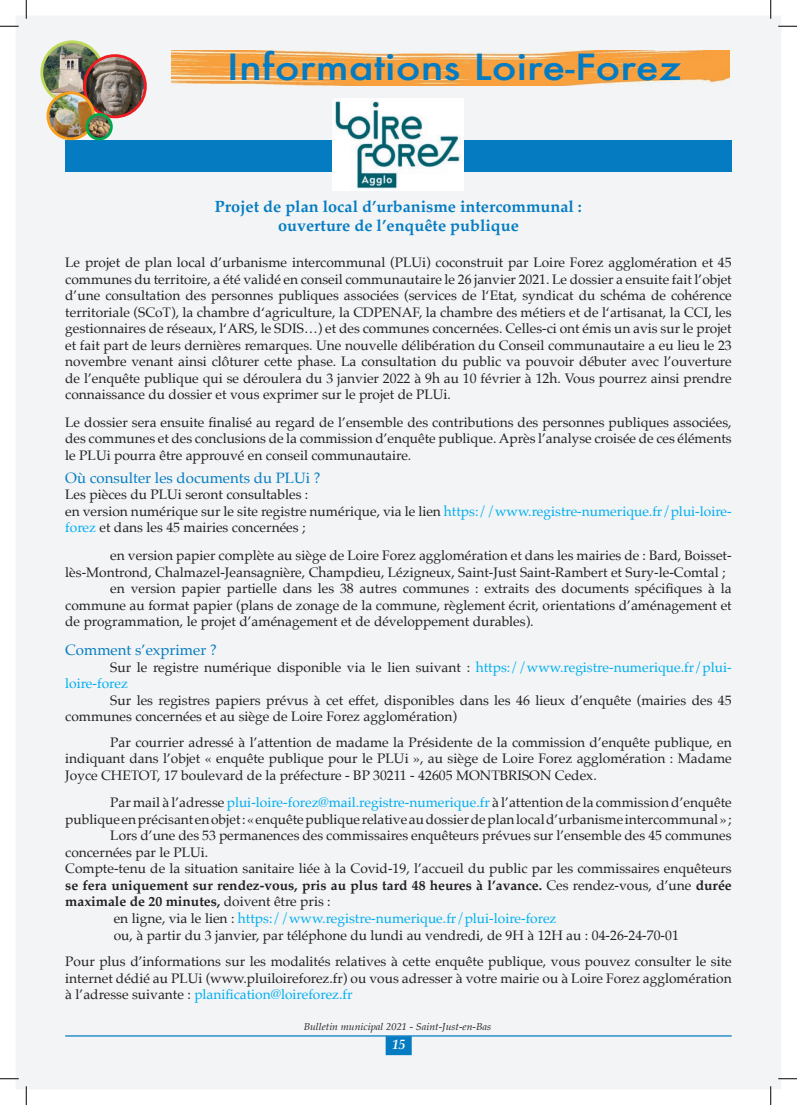
<style>
.page{position:relative;width:797px;height:1105px;background:#fff}
.page>*{position:absolute;margin:0;border:0;box-sizing:border-box;transform-origin:0 0}
.t1{font:500 35px "Futura";color:#057cc2;scale:1.19 1}
.t2{font:700 16.25px/19.5px "Palatino";color:#057cc2;text-align:center}
.t3{font:15px "Palatino";color:#057cc2}
.t4{font:13.75px/16.5px "Palatino";color:#231f20;text-align:justify}
.t5{font:13.75px/16.5px "Palatino";color:#00aeef}
.t6{font:700 13.75px "Palatino";color:#231f20}
.t7{font:italic 700 13.75px "Palatino";color:#fff;scale:.96 1}
.t8{font:italic 10px "Palatino";color:#231f20;scale:1.05 1}
.s1{color:#00aeef}
.s2{color:#231f20}
.s3{font-weight:400}
</style>
<div class="page">
<div style="left:16px;top:16px;width:765px;height:1073px;background:#f2f4f5"></div>
<hr style="left:65px;top:1035px;width:666px;height:1px;background:#057cc2">
<div style="left:386px;top:1037px;width:25px;height:17px;background:#057cc2"></div>
<div style="left:385px;top:1036px;width:27px;height:19px;border:1px solid #057cc2"></div>
<img style="left:172px;top:50px;width:558px;height:36px">
<div style="left:65px;top:140px;width:666px;height:32px;background:#057cc2"></div>
<img style="left:333px;top:98px;width:131px;height:92px">
<img style="left:42px;top:42px;width:61px;height:61px;border-radius:31px">
<div style="left:40px;top:40px;width:64px;height:64px;border:3px solid #bed859;border-radius:50%"></div>
<img style="left:84px;top:56px;width:61px;height:61px;border-radius:31px">
<div style="left:83px;top:54px;width:64px;height:64px;border:3px solid #ee1d23;border-radius:50%"></div>
<img style="left:48px;top:93px;width:46px;height:46px;border-radius:23px">
<div style="left:47px;top:91px;width:48px;height:49px;border:3px solid #f89e1c;border-radius:50%"></div>
<img style="left:87px;top:114px;width:24px;height:25px;border-radius:12px">
<div style="left:86px;top:113px;width:27px;height:27px;border:3px solid #00a94d;border-radius:50%"></div>
<svg style="left:0;top:25px;width:19px;height:2px"></svg>
<svg style="left:778px;top:25px;width:19px;height:2px"></svg>
<svg style="left:0;top:1078px;width:19px;height:1px"></svg>
<svg style="left:778px;top:1078px;width:19px;height:1px"></svg>
<svg style="left:25px;top:0;width:2px;height:19px"></svg>
<svg style="left:25px;top:1086px;width:2px;height:19px"></svg>
<svg style="left:770px;top:0;width:1px;height:19px"></svg>
<svg style="left:770px;top:1086px;width:1px;height:19px"></svg>
<h1 class="t1" style="left:227px;top:43px;width:383px">Informations Loire-Forez</h1>
<p class="t2" style="left:215px;top:196px;width:368px">Projet de plan local d’urbanisme intercommunal : ouverture de l’enquête publique</p>
<p class="t4" style="left:65px;top:254px;width:668px">Le projet de plan local d’urbanisme intercommunal (PLUi) coconstruit par Loire Forez agglomération et 45 communes du territoire, a été validé en conseil communautaire le 26 janvier 2021. Le dossier a ensuite fait l’objet d’une consultation des personnes publiques associées (services de l‘Etat, syndicat du schéma de cohérence territoriale (SCoT), la chambre d‘agriculture, la CDPENAF, la chambre des métiers et de l‘artisanat, la CCI, les gestionnaires de réseaux, l‘ARS, le SDIS…) et des communes concernées. Celles-ci ont émis un avis sur le projet et fait part de leurs dernières remarques. Une nouvelle délibération du Conseil communautaire a eu lieu le 23 novembre venant ainsi clôturer cette phase. La consultation du public va pouvoir débuter avec l’ouverture de l’enquête publique qui se déroulera du 3 janvier 2022 à 9h au 10 février à 12h. Vous pourrez ainsi prendre connaissance du dossier et vous exprimer sur le projet de PLUi.</p>
<p class="t4" style="left:65px;top:414px;width:668px">Le dossier sera ensuite finalisé au regard de l’ensemble des contributions des personnes publiques associées, des communes et des conclusions de la commission d’enquête publique. Après l’analyse croisée de ces éléments le PLUi pourra être approuvé en conseil communautaire.</p>
<p class="t3" style="left:65px;top:465px;width:257px">Où consulter les documents du PLUi ?</p>
<p class="t4" style="left:65px;top:486px;width:668px;text-align:left">Les pièces du PLUi seront consultables :<br>en version numérique sur le site registre numérique, via le lien <span class="s1">https://www.registre-numerique.fr/plui-loire&shy;forez</span> et dans les 45 mairies concernées ;</p>
<p class="t4" style="left:110px;top:547px;width:623px">en version papier complète au siège de Loire Forez agglomération et dans les mairies de : Bard, Boisset-</p>
<p class="t4" style="left:65px;top:564px;width:661px">lès-Montrond, Chalmazel-Jeansagnière, Champdieu, Lézigneux, Saint-Just Saint-Rambert et Sury-le-Comtal ;</p>
<p class="t4" style="left:110px;top:580px;width:623px">en version papier partielle dans les 38 autres communes : extraits des documents spécifiques à la</p>
<p class="t4" style="left:65px;top:597px;width:668px">commune au format papier (plans de zonage de la commune, règlement écrit, orientations d’aménagement et</p>
<p class="t4" style="left:65px;top:613px;width:470px">de programmation, le projet d’aménagement et de développement durables).</p>
<p class="t3" style="left:65px;top:638px;width:153px">Comment s’exprimer ?</p>
<p class="t5" style="left:65px;top:659px;width:668px;text-indent:45px"><span class="s2">Sur le registre numérique disponible via le lien suivant :</span> https://www.registre-numerique.fr/plui&shy;loire-forez</p>
<p class="t4" style="left:65px;top:692px;width:668px;text-indent:45px">Sur les registres papiers prévus à cet effet, disponibles dans les 46 lieux d’enquête (mairies des 45 communes concernées et au siège de Loire Forez agglomération)</p>
<p class="t4" style="left:65px;top:734px;width:668px;text-indent:45px">Par courrier adressé à l’attention de madame la Présidente de la commission d’enquête publique, en indiquant dans l’objet « enquête publique pour le PLUi », au siège de Loire Forez agglomération : Madame Joyce CHETOT, 17 boulevard de la préfecture - BP 30211 - 42605 MONTBRISON Cedex.</p>
<p class="t4" style="left:110px;top:794px;width:623px">Par mail à l’adresse <span class="s1">plui-loire-forez@mail.registre-numerique.fr</span> à l’attention de la commission d’enquête</p>
<p class="t4" style="left:65px;top:811px;width:668px">publique en précisant en objet : « enquête publique relative au dossier de plan local d’urbanisme intercommunal » ;</p>
<p class="t4" style="left:110px;top:827px;width:623px">Lors d’une des 53 permanences des commissaires enquêteurs prévues sur l’ensemble des 45 communes</p>
<p class="t4" style="left:65px;top:844px;width:145px">concernées par le PLUi.</p>
<p class="t4" style="left:65px;top:860px;width:668px">Compte-tenu de la situation sanitaire liée à la Covid-19, l’accueil du public par les commissaires enquêteurs</p>
<p class="t6" style="left:65px;top:873px;width:668px">se fera uniquement sur rendez-vous, pris au plus tard 48 heures à l’avance. <span class="s3">Ces rendez-vous, d’une</span> durée</p>
<p class="t6" style="left:65px;top:890px;width:267px">maximale de 20 minutes, <span class="s3">doivent être pris :</span></p>
<p class="t5" style="left:114px;top:910px;width:444px"><span class="s2">en ligne, via le lien :</span> https://www.registre-numerique.fr/plui-loire-forez</p>
<p class="t4" style="left:114px;top:926px;width:566px">ou, à partir du 3 janvier, par téléphone du lundi au vendredi, de 9H à 12H au : 04-26-24-70-01</p>
<p class="t4" style="left:65px;top:953px;width:668px">Pour plus d’informations sur les modalités relatives à cette enquête publique, vous pouvez consulter le site internet dédié au PLUi (www.pluiloireforez.fr) ou vous adresser à votre mairie ou à Loire Forez agglomération à l’adresse suivante : <span class="s1">planification@loireforez.fr</span></p>
<p class="t8" style="left:304px;top:1018px;width:180px">Bulletin municipal 2021 - Saint-Just-en-Bas</p>
<p class="t7" style="left:392px;top:1033px;width:15px">15</p>
</div>
